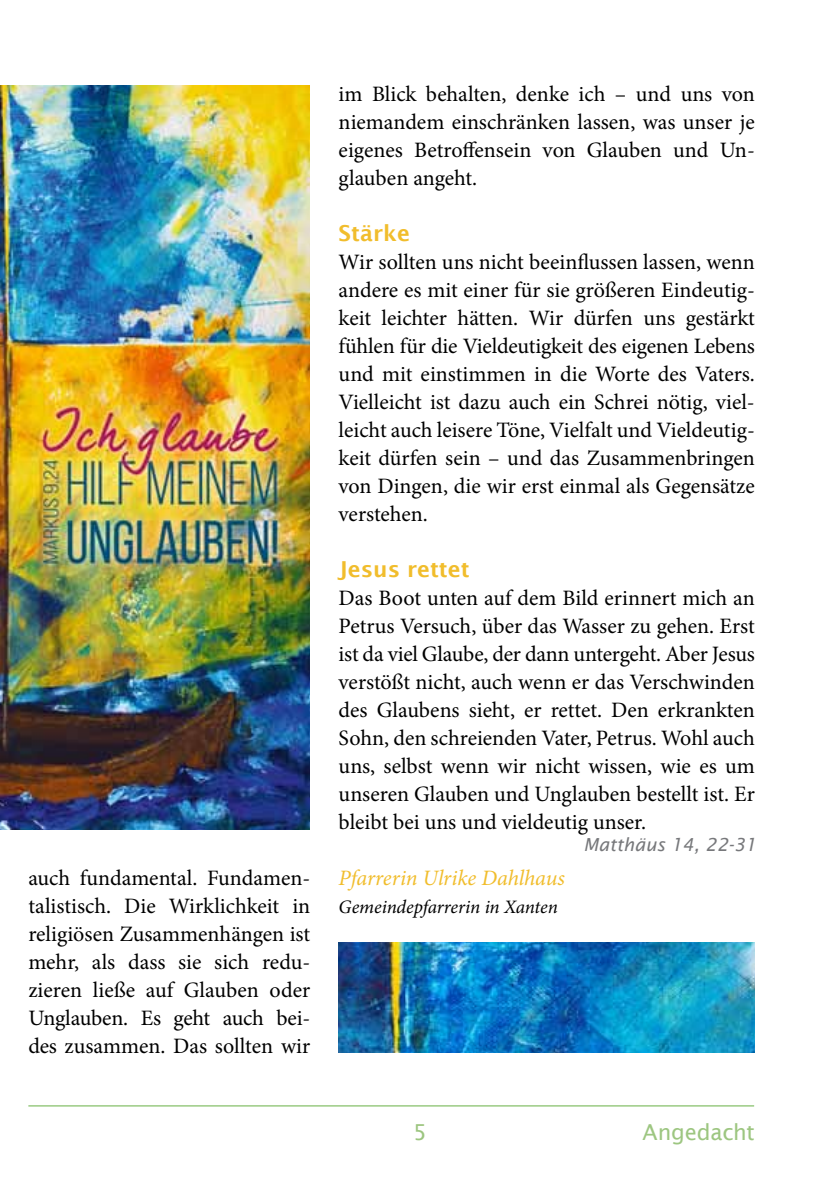
<style>
.page{position:relative;width:840px;height:1191px;background:#fff}
.page>*{position:absolute;margin:0;border:0;box-sizing:border-box;transform-origin:0 0}
.t1{font:22px/28px "Minion Pro";color:#000;text-align:justify}
.t2{font:italic 22px "Minion Pro";letter-spacing:-.005em;color:#f1bd2c}
.t3{font:600 22px "Lucida Sans";color:#f1bd2c}
.t4{font:22px "Lucida Sans";letter-spacing:-.01em;color:#9dc681}
.t5{font:22px "Lucida Sans";color:#9cc57f}
.t6{font:italic 19px "Minion Pro";letter-spacing:-.01em;color:#000}
.t7{font:italic 18px "Lucida Sans";color:#77787b}
</style>
<div class="page">
<hr style="left:28px;top:1105px;width:725px;height:1px;background:#67b045">
<img style="left:0;top:85px;width:309px;height:744px">
<img style="left:338px;top:943px;width:416px;height:109px">
<p class="t1" style="left:28px;top:864px;width:283px">auch fundamental. Fundamen&shy;talistisch. Die Wirklichkeit in religiösen Zusammenhängen ist mehr, als dass sie sich redu&shy;zieren ließe auf Glauben oder Unglauben. Es geht auch bei&shy;des zusammen. Das sollten wir</p>
<p class="t1" style="left:338px;top:80px;width:417px">im Blick behalten, denke ich – und uns von niemandem einschränken lassen, was unser je eigenes Betroffensein von Glauben und Un&shy;glauben angeht.</p>
<p class="t3" style="left:338px;top:221px;width:73px">Stärke</p>
<p class="t1" style="left:338px;top:248px;width:417px">Wir sollten uns nicht beeinflussen lassen, wenn andere es mit einer für sie größeren Eindeutig&shy;keit leichter hätten. Wir dürfen uns gestärkt fühlen für die Vieldeutigkeit des eigenen Lebens und mit einstimmen in die Worte des Vaters.<br>Vielleicht ist dazu auch ein Schrei nötig, viel&shy;leicht auch leisere Töne, Vielfalt und Vieldeutig&shy;keit dürfen sein – und das Zusammenbringen von Dingen, die wir erst einmal als Gegensätze verstehen.</p>
<p class="t3" style="left:338px;top:557px;width:132px">Jesus rettet</p>
<p class="t1" style="left:338px;top:584px;width:417px">Das Boot unten auf dem Bild erinnert mich an Petrus Versuch, über das Wasser zu gehen. Erst ist da viel Glaube, der dann untergeht. Aber Jesus verstößt nicht, auch wenn er das Verschwinden des Glaubens sieht, er rettet. Den erkrankten Sohn, den schreienden Vater, Petrus. Wohl auch uns, selbst wenn wir nicht wissen, wie es um unseren Glauben und Unglauben bestellt ist. Er bleibt bei uns und vieldeutig unser.</p>
<p class="t2" style="left:338px;top:863px;width:228px">Pfarrerin Ulrike Dahlhaus</p>
<p class="t6" style="left:338px;top:894px;width:221px">Gemeindepfarrerin in Xanten</p>
<p class="t7" style="left:583px;top:834px;width:174px">Matthäus 14, 22-31</p>
<p class="t5" style="left:413px;top:1119px;width:15px">5</p>
<p class="t4" style="left:642px;top:1119px;width:114px">Angedacht</p>
</div>
